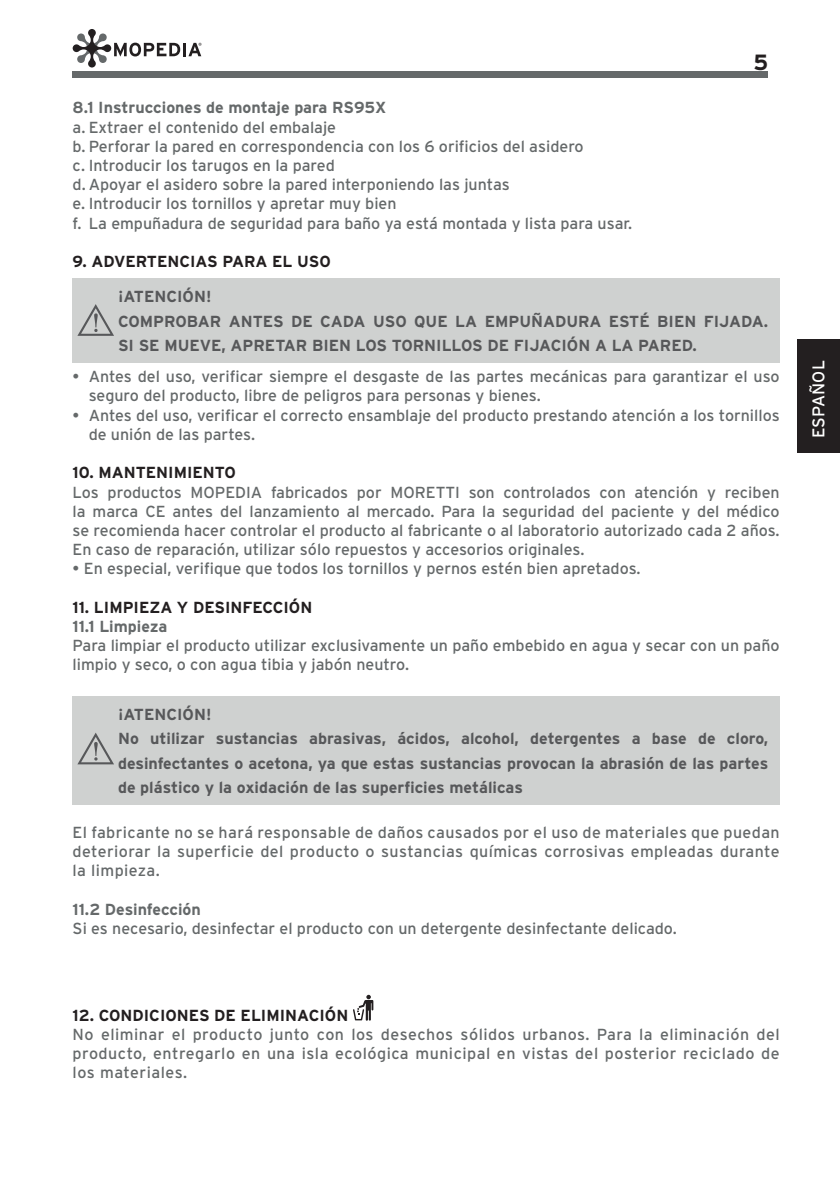
<style>
.page{position:relative;width:840px;height:1192px;background:#fff}
.page>*{position:absolute;margin:0;border:0;box-sizing:border-box;transform-origin:0 0}
.t1{font:700 22px "Interstate";color:#231f20}
.t2{font:17px "Interstate";letter-spacing:.005em;color:#fff}
.t3{font:16px/19.2px "Interstate";color:#65696a}
.t4{font:700 16px/24.4px "Interstate";color:#57585a}
.t5{font:700 16px "Interstate";color:#231f20}
.t6{font:700 16px "Interstate";color:#65696a}
</style>
<div class="page">
<div style="left:73px;top:71px;width:695px;height:7px;background:#65696a"></div>
<svg style="left:73px;top:29px;width:128px;height:39px"></svg>
<div style="left:797px;top:340px;width:42px;height:113px;background:#231f20"></div>
<div style="left:73px;top:278px;width:706px;height:84px;background:#cfd1d0"></div>
<svg style="left:77px;top:304px;width:37px;height:32px"></svg>
<div style="left:73px;top:696px;width:706px;height:108px;background:#cfd1d0"></div>
<svg style="left:77px;top:733px;width:37px;height:31px"></svg>
<svg style="left:353px;top:995px;width:20px;height:26px"></svg>
<h1 class="t1" style="left:753px;top:50px;width:16px">5</h1>
<p class="t6" style="left:73px;top:99px;width:315px">8.1 Instrucciones de montaje para RS95X</p>
<p class="t3" style="left:73px;top:117px;width:561px">a. Extraer el contenido del embalaje<br>b. Perforar la pared en correspondencia con los 6 orificios del asidero<br>c. Introducir los tarugos en la pared<br>d. Apoyar el asidero sobre la pared interponiendo las juntas<br>e. Introducir los tornillos y apretar muy bien<br>f. La empuñadura de seguridad para baño ya está montada y lista para usar.</p>
<p class="t5" style="left:73px;top:252px;width:259px">9. ADVERTENCIAS PARA EL USO</p>
<p class="t4" style="left:118px;top:284px;width:651px">¡ATENCIÓN!<br>COMPROBAR ANTES DE CADA USO QUE LA EMPUÑADURA ESTÉ BIEN FIJADA.<br>SI SE MUEVE, APRETAR BIEN LOS TORNILLOS DE FIJACIÓN A LA PARED.</p>
<p class="t3" style="left:89px;top:367px;width:692px;text-indent:-16px">• Antes del uso, verificar siempre el desgaste de las partes mecánicas para garantizar el uso seguro del producto, libre de peligros para personas y bienes.</p>
<p class="t3" style="left:89px;top:405px;width:692px;text-indent:-16px">• Antes del uso, verificar el correcto ensamblaje del producto prestando atención a los tornillos de unión de las partes.</p>
<p class="t5" style="left:73px;top:464px;width:165px">10. MANTENIMIENTO</p>
<p class="t3" style="left:73px;top:482px;width:708px;text-align:justify">Los productos MOPEDIA fabricados por MORETTI son controlados con atención y reciben la marca CE antes del lanzamiento al mercado. Para la seguridad del paciente y del médico se recomienda hacer controlar el producto al fabricante o al laboratorio autorizado cada 2 años.<br>En caso de reparación, utilizar sólo repuestos y accesorios originales.</p>
<p class="t3" style="left:73px;top:559px;width:569px">• En especial, verifique que todos los tornillos y pernos estén bien apretados.</p>
<p class="t5" style="left:73px;top:598px;width:241px">11. LIMPIEZA Y DESINFECCIÓN</p>
<p class="t6" style="left:73px;top:617px;width:96px">11.1 Limpieza</p>
<p class="t3" style="left:73px;top:636px;width:708px">Para limpiar el producto utilizar exclusivamente un paño embebido en agua y secar con un paño limpio y seco, o con agua tibia y jabón neutro.</p>
<p class="t4" style="left:118px;top:702px;width:651px">¡ATENCIÓN!<br>No utilizar sustancias abrasivas, ácidos, alcohol, detergentes a base de cloro, desinfectantes o acetona, ya que estas sustancias provocan la abrasión de las partes de plástico y la oxidación de las superficies metálicas</p>
<p class="t3" style="left:73px;top:822px;width:708px;text-align:justify">El fabricante no se hará responsable de daños causados por el uso de materiales que puedan deteriorar la superficie del producto o sustancias químicas corrosivas empleadas durante la limpieza.</p>
<p class="t6" style="left:73px;top:900px;width:130px">11.2 Desinfección</p>
<p class="t3" style="left:73px;top:918px;width:605px">Si es necesario, desinfectar el producto con un detergente desinfectante delicado.</p>
<p class="t5" style="left:73px;top:1006px;width:277px">12. CONDICIONES DE ELIMINACIÓN</p>
<p class="t3" style="left:73px;top:1024px;width:708px;text-align:justify">No eliminar el producto junto con los desechos sólidos urbanos. Para la eliminación del producto, entregarlo en una isla ecológica municipal en vistas del posterior reciclado de los materiales.</p>
<p class="t2" style="left:808px;top:438px;width:79px;rotate:-90deg">ESPAÑOL</p>
</div>
